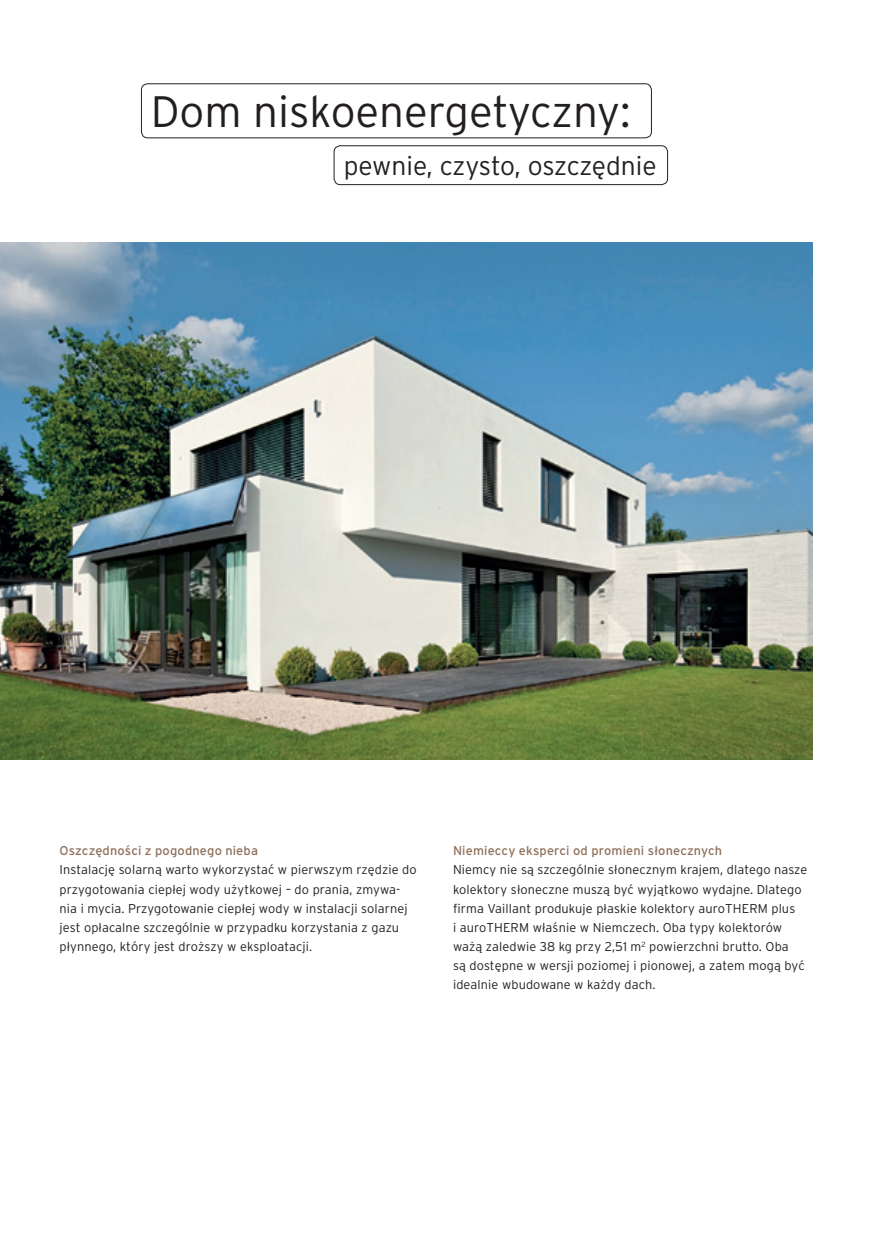
<style>
.page{position:relative;width:872px;height:1234px;background:#fff}
.page>*{position:absolute;margin:0;border:0;box-sizing:border-box;transform-origin:0 0}
.t1{font:300 43.95px "Interstate Pl";color:#231f20}
.t2{font:300 26.4px "Interstate Pl";letter-spacing:-.01em;color:#231f20}
.t3{font:300 12.75px/19.2px "Interstate Pl";letter-spacing:.01em;color:#231f20}
.t4{font:12.75px "Interstate Pl";letter-spacing:.015em;color:#90705b}
</style>
<div class="page">
<img style="left:0;top:242px;width:812px;height:517px">
<div style="left:141px;top:84px;width:510px;height:54px;border:1px solid #231f20;border-radius:6px"></div>
<div style="left:334px;top:145px;width:334px;height:40px;border:1px solid #231f20;border-radius:6px"></div>
<h1 class="t1" style="left:151px;top:87px;width:481px">Dom niskoenergetyczny:</h1>
<h2 class="t2" style="left:344px;top:150px;width:314px">pewnie, czysto, oszczędnie</h2>
<p class="t4" style="left:60px;top:843px;width:200px">Oszczędności z pogodnego nieba</p>
<p class="t3" style="left:60px;top:860px;width:359px">Instalację solarną warto wykorzystać w pierwszym rzędzie do przygotowania ciepłej wody użytkowej – do prania, zmywa&shy;nia i mycia. Przygotowanie ciepłej wody w instalacji solarnej jest opłacalne szczególnie w przypadku korzystania z gazu płynnego, który jest droższy w eksploatacji.</p>
<p class="t4" style="left:453px;top:843px;width:270px">Niemieccy eksperci od promieni słonecznych</p>
<p class="t3" style="left:453px;top:860px;width:356px">Niemcy nie są szczególnie słonecznym krajem, dlatego nasze kolektory słoneczne muszą być wyjątkowo wydajne. Dlatego firma Vaillant produkuje płaskie kolektory auroTHERM plus<br>i auroTHERM właśnie w Niemczech. Oba typy kolektorów ważą zaledwie 38 kg przy 2,51 m<sup>2</sup> powierzchni brutto. Oba<br>są dostępne w wersji poziomej i pionowej, a zatem mogą być idealnie wbudowane w każdy dach.</p>
</div>
